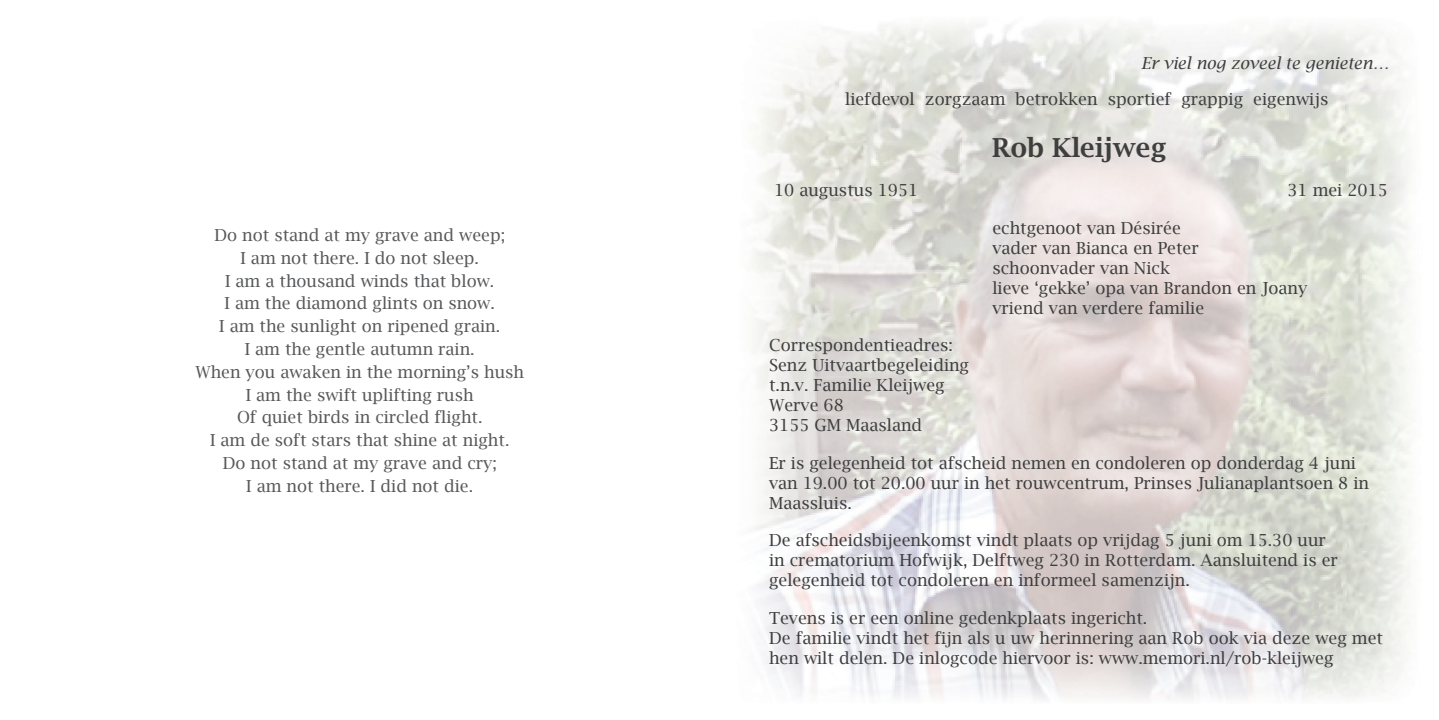
<style>
.page{position:relative;width:1439px;height:720px;background:#fff}
.page>*{position:absolute;margin:0;border:0;box-sizing:border-box;transform-origin:0 0}
.t1{font:600 26.25px "Lucida Bright";color:#3e3e3f}
.t2{font:16.62px/19.9px "Lucida Bright";color:#3e3e3f}
.t3{font:16.62px/22.8px "Lucida Bright";color:#57585a;text-align:center}
.t4{font:italic 16.62px "Lucida Bright";color:#3e3e3f}
</style>
<div class="page">
<img style="left:752px;top:22px;width:659px;height:678px">
<p class="t3" style="left:195px;top:224px;width:330px">Do not stand at my grave and weep;<br>I am not there. I do not sleep.<br>I am a thousand winds that blow.<br>I am the diamond glints on snow.<br>I am the sunlight on ripened grain.<br>I am the gentle autumn rain.<br>When you awaken in the morning’s hush<br>I am the swift uplifting rush<br>Of quiet birds in circled flight.<br>I am de soft stars that shine at night.<br>Do not stand at my grave and cry;<br>I am not there. I did not die.</p>
<p class="t4" style="left:1141px;top:54px;width:250px">Er viel nog zoveel te genieten…</p>
<p class="t2" style="left:845px;top:89px;width:485px">liefdevol zorgzaam betrokken sportief grappig eigenwijs</p>
<h1 class="t1" style="left:992px;top:132px;width:176px">Rob Kleijweg</h1>
<p class="t2" style="left:774px;top:180px;width:146px">10 augustus 1951</p>
<p class="t2" style="left:1287px;top:180px;width:102px">31 mei 2015</p>
<p class="t2" style="left:992px;top:218px;width:316px">echtgenoot van Désirée<br>vader van Bianca en Peter<br>schoonvader van Nick<br>lieve ‘gekke’ opa van Brandon en Joany vriend van verdere familie</p>
<p class="t2" style="left:769px;top:335px;width:201px">Correspondentieadres:<br>Senz Uitvaartbegeleiding t.n.v. Familie Kleijweg<br>Werve 68<br>3155 GM Maasland</p>
<p class="t2" style="left:769px;top:452px;width:601px">Er is gelegenheid tot afscheid nemen en condoleren op donderdag 4 juni van 19.00 tot 20.00 uur in het rouwcentrum, Prinses Julianaplantsoen 8 in<br>Maassluis.</p>
<p class="t2" style="left:769px;top:530px;width:570px">De afscheidsbijeenkomst vindt plaats op vrijdag 5 juni om 15.30 uur in crematorium Hofwijk, Delftweg 230 in Rotterdam. Aansluitend is er gelegenheid tot condoleren en informeel samenzijn.</p>
<p class="t2" style="left:769px;top:607px;width:615px">Tevens is er een online gedenkplaats ingericht.<br>De familie vindt het fijn als u uw herinnering aan Rob ook via deze weg met hen wilt delen. De inlogcode hiervoor is: www.memori.nl/rob-kleijweg</p>
</div>
